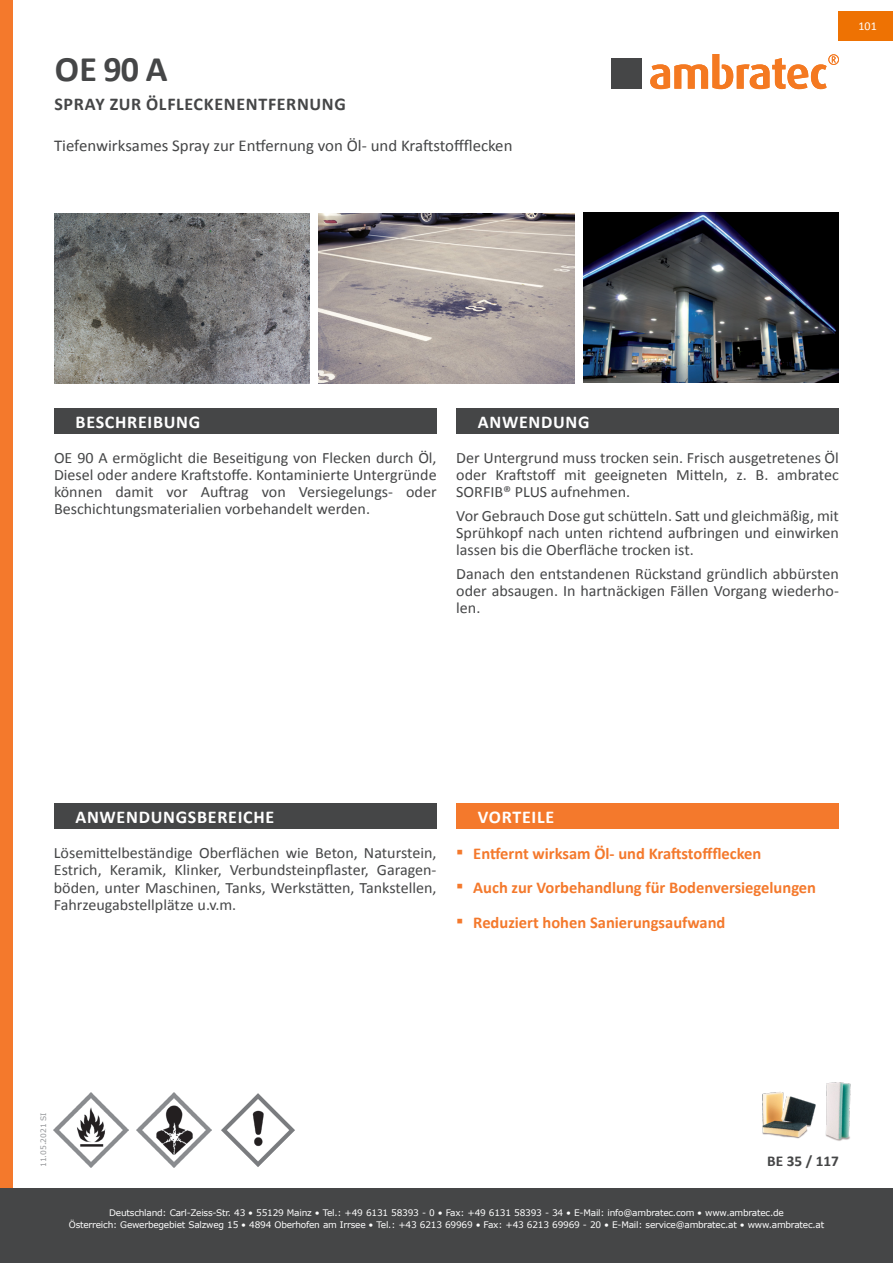
<style>
.page{position:relative;width:893px;height:1263px;background:#fff}
.page>*{position:absolute;margin:0;border:0;box-sizing:border-box;transform-origin:0 0}
.t1{font:700 36px "Calibri";color:#454647}
.t2{font:700 18px "Calibri";letter-spacing:.04em;color:#fff}
.t3{font:700 18px "Calibri";letter-spacing:.035em;color:#454647}
.t4{font:700 16.5px "Calibri";color:#f4792c}
.t5{font:16.5px "Calibri";color:#454647}
.t6{font:15.75px/17.2px "Calibri";color:#454647;text-align:justify}
.t7{font:700 15px "Calibri";color:#454647}
.t8{font:12px "Calibri";letter-spacing:-.025em;color:#fff}
.t9{font:9px/12px "Verdana";letter-spacing:-.025em;color:#fff;text-align:center}
.t10{font:7.5px "Verdana";color:#939598}
.s1{font-size:21px}
.s2{font-family:"Minion Pro"}
</style>
<div class="page">
<div style="left:0;top:0;width:13px;height:1263px;background:#f4792c"></div>
<div style="left:839px;top:11px;width:54px;height:29px;background:#ee7203"></div>
<div style="left:456px;top:804px;width:383px;height:25px;background:#f4792c"></div>
<div style="left:456px;top:408px;width:383px;height:26px;background:#454647"></div>
<div style="left:54px;top:408px;width:383px;height:26px;background:#454647"></div>
<img style="left:319px;top:213px;width:255px;height:171px">
<img style="left:54px;top:213px;width:255px;height:171px">
<img style="left:137px;top:1093px;width:75px;height:75px">
<img style="left:221px;top:1093px;width:74px;height:74px">
<img style="left:54px;top:1093px;width:75px;height:75px">
<div style="left:0;top:1188px;width:893px;height:75px;background:#454647"></div>
<svg style="left:650px;top:54px;width:189px;height:35px"></svg>
<div style="left:611px;top:58px;width:31px;height:31px;background:#454647"></div>
<img style="left:584px;top:212px;width:255px;height:171px">
<div style="left:54px;top:804px;width:383px;height:25px;background:#454647"></div>
<img style="left:825px;top:1082px;width:26px;height:59px">
<img style="left:762px;top:1092px;width:54px;height:47px">
<h1 class="t1" style="left:55px;top:44px;width:114px">OE 90 A</h1>
<p class="t3" style="left:54px;top:91px;width:293px">SPRAY ZUR ÖLFLECKENENTFERNUNG</p>
<p class="t5" style="left:54px;top:136px;width:460px">Tiefenwirksames Spray zur Entfernung von Öl- und Kraftstoffflecken</p>
<p class="t8" style="left:858px;top:19px;width:20px">101</p>
<p class="t2" style="left:76px;top:409px;width:126px">BESCHREIBUNG</p>
<p class="t2" style="left:478px;top:409px;width:113px">ANWENDUNG</p>
<p class="t6" style="left:54px;top:448px;width:384px">OE 90 A ermöglicht die Beseitigung von Flecken durch Öl, Diesel oder andere Kraftstoffe. Kontaminierte Untergründe können damit vor Auftrag von Versiegelungs- oder Beschichtungsmaterialien vorbehandelt werden.</p>
<p class="t6" style="left:456px;top:448px;width:384px">Der Untergrund muss trocken sein. Frisch ausgetretenes Öl oder Kraftstoff mit geeigneten Mitteln, z. B. ambratec SORFIB® PLUS aufnehmen.</p>
<p class="t6" style="left:456px;top:506px;width:384px">Vor Gebrauch Dose gut schütteln. Satt und gleichmäßig, mit Sprühkopf nach unten richtend aufbringen und einwirken lassen bis die Oberfläche trocken ist.</p>
<p class="t6" style="left:456px;top:564px;width:384px">Danach den entstandenen Rückstand gründlich abbürsten oder absaugen. In hartnäckigen Fällen Vorgang wiederho&shy;len.</p>
<p class="t2" style="left:75px;top:804px;width:200px">ANWENDUNGSBEREICHE</p>
<p class="t6" style="left:54px;top:843px;width:384px">Lösemittelbeständige Oberflächen wie Beton, Naturstein, Estrich, Keramik, Klinker, Verbundsteinpflaster, Garagen&shy;böden, unter Maschinen, Tanks, Werkstätten, Tankstellen, Fahrzeugabstellplätze u.v.m.</p>
<p class="t2" style="left:478px;top:804px;width:78px">VORTEILE</p>
<p class="t4" style="left:456px;top:841px;width:307px"><span class="s1">▪</span> Entfernt wirksam Öl- und Kraftstoffflecken</p>
<p class="t4" style="left:456px;top:876px;width:361px"><span class="s1">▪</span> Auch zur Vorbehandlung für Bodenversiegelungen</p>
<p class="t4" style="left:456px;top:910px;width:271px"><span class="s1">▪</span> Reduziert hohen Sanierungsaufwand</p>
<p class="t10" style="left:39px;top:1167px;width:56px;rotate:-90deg">11.05.2021 SI</p>
<p class="t7" style="left:767px;top:1151px;width:73px">BE 35 / 117</p>
<p class="t9" style="left:69px;top:1207px;width:757px">Deutschland: Carl-Zeiss-Str. 43 • 55129 Mainz • Tel.: +49 6131 58393 - 0 • Fax: +49 6131 58393 - 34 • E-Mail: info@ambratec.com • www.ambratec.de<br>Österreich: Gewerbegebiet Salzweg 15 • 4894 Oberhofen am Irrsee • Tel.: +43 6213 69969 • Fax: +43 6213 69969 - 20 • E-Mail: service@ambratec.at • www.ambratec.at</p>
<p class="t8" style="left:106px;top:1214px;width:682px">Deutschland: Carl-Zeiss-Str. 43 <span class="s2">■</span> 55129 Mainz <span class="s2">■</span> Fon +49 6131 58393 - 0 <span class="s2">■</span> Fax +49 6131 58393 - 34 <span class="s2">■</span> E-Mail info@ambratec.com <span class="s2">■</span> www.ambratec.de</p>
</div>
